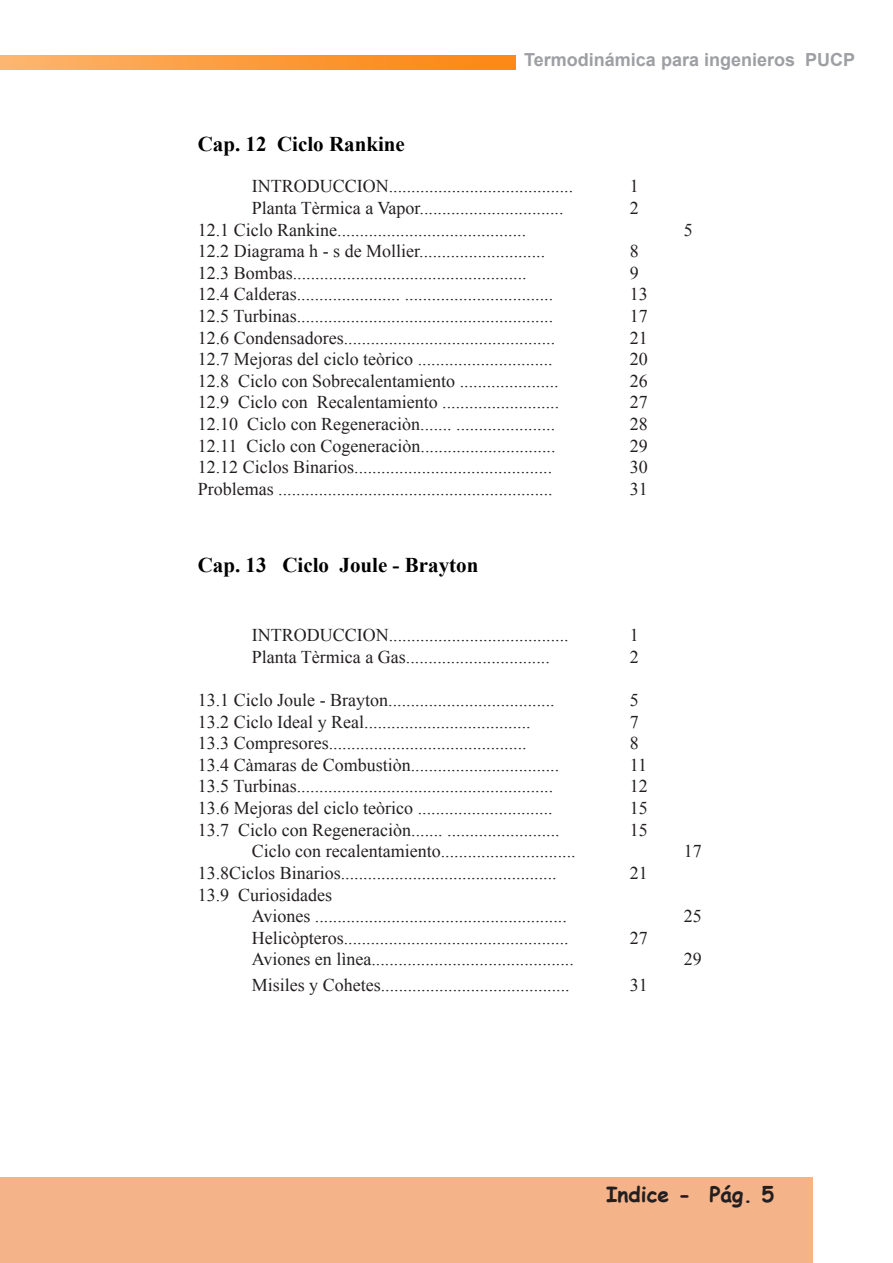
<style>
.page{position:relative;width:893px;height:1263px;background:#fff}
.page>*{position:absolute;margin:0;border:0;box-sizing:border-box;transform-origin:0 0}
.t1{font:700 21px "Times New Roman";color:#000}
.t2{font:700 21px "Comic Sans MS";color:#231f20}
.t3{font:18px/21.6px "Times New Roman";color:#231f20}
.t4{font:700 18px "Arial";color:#9d9fa2}
</style>
<div class="page">
<img style="left:0;top:55px;width:516px;height:15px">
<p class="t1" style="left:198px;top:130px;width:209px">Cap. 12 Ciclo Rankine</p>
<p class="t4" style="left:524px;top:48px;width:332px">Termodinámica para ingenieros PUCP</p>
<p class="t3" style="left:252px;top:175px;width:323px">INTRODUCCION.........................................</p>
<p class="t3" style="left:630px;top:175px;width:10px">1</p>
<p class="t3" style="left:252px;top:197px;width:313px">Planta Tèrmica a Vapor................................</p>
<p class="t3" style="left:630px;top:197px;width:10px">2</p>
<p class="t3" style="left:198px;top:218px;width:330px">12.1 Ciclo Rankine..........................................</p>
<p class="t3" style="left:684px;top:218px;width:10px">5</p>
<p class="t3" style="left:198px;top:240px;width:349px">12.2 Diagrama h - s de Mollier............................</p>
<p class="t3" style="left:630px;top:240px;width:10px">8</p>
<p class="t3" style="left:198px;top:262px;width:331px">12.3 Bombas....................................................</p>
<p class="t3" style="left:630px;top:262px;width:10px">9</p>
<p class="t3" style="left:198px;top:283px;width:357px">12.4 Calderas....................... .................................</p>
<p class="t3" style="left:630px;top:283px;width:19px">13</p>
<p class="t3" style="left:198px;top:305px;width:357px">12.5 Turbinas.........................................................</p>
<p class="t3" style="left:630px;top:305px;width:19px">17</p>
<p class="t3" style="left:198px;top:326px;width:359px">12.6 Condensadores...............................................</p>
<p class="t3" style="left:630px;top:326px;width:19px">21</p>
<p class="t3" style="left:198px;top:348px;width:356px">12.7 Mejoras del ciclo teòrico ..............................</p>
<p class="t3" style="left:630px;top:348px;width:19px">20</p>
<p class="t3" style="left:198px;top:370px;width:362px">12.8 Ciclo con Sobrecalentamiento ......................</p>
<p class="t3" style="left:630px;top:370px;width:19px">26</p>
<p class="t3" style="left:198px;top:391px;width:363px">12.9 Ciclo con Recalentamiento ..........................</p>
<p class="t3" style="left:630px;top:391px;width:19px">27</p>
<p class="t3" style="left:198px;top:413px;width:359px">12.10 Ciclo con Regeneraciòn....... ......................</p>
<p class="t3" style="left:630px;top:413px;width:19px">28</p>
<p class="t3" style="left:198px;top:434px;width:359px">12.11 Ciclo con Cogeneraciòn..............................</p>
<p class="t3" style="left:630px;top:434px;width:19px">29</p>
<p class="t3" style="left:198px;top:456px;width:356px">12.12 Ciclos Binarios............................................</p>
<p class="t3" style="left:630px;top:456px;width:19px">30</p>
<p class="t3" style="left:198px;top:478px;width:356px">Problemas .............................................................</p>
<p class="t3" style="left:630px;top:478px;width:19px">31</p>
<p class="t1" style="left:198px;top:550px;width:282px">Cap. 13 Ciclo Joule - Brayton</p>
<p class="t3" style="left:252px;top:624px;width:318px">INTRODUCCION........................................</p>
<p class="t3" style="left:630px;top:624px;width:10px">1</p>
<p class="t3" style="left:252px;top:646px;width:300px">Planta Tèrmica a Gas................................</p>
<p class="t3" style="left:630px;top:646px;width:10px">2</p>
<p class="t3" style="left:198px;top:689px;width:358px">13.1 Ciclo Joule - Brayton.....................................</p>
<p class="t3" style="left:630px;top:689px;width:10px">5</p>
<p class="t3" style="left:198px;top:710px;width:334px">13.2 Ciclo Ideal y Real.....................................</p>
<p class="t3" style="left:630px;top:710px;width:10px">7</p>
<p class="t3" style="left:198px;top:732px;width:330px">13.3 Compresores............................................</p>
<p class="t3" style="left:630px;top:732px;width:10px">8</p>
<p class="t3" style="left:198px;top:754px;width:363px">13.4 Càmaras de Combustiòn.................................</p>
<p class="t3" style="left:630px;top:754px;width:19px">11</p>
<p class="t3" style="left:198px;top:775px;width:357px">13.5 Turbinas.........................................................</p>
<p class="t3" style="left:630px;top:775px;width:19px">12</p>
<p class="t3" style="left:198px;top:797px;width:356px">13.6 Mejoras del ciclo teòrico ..............................</p>
<p class="t3" style="left:630px;top:797px;width:19px">15</p>
<p class="t3" style="left:198px;top:818px;width:363px">13.7 Ciclo con Regeneraciòn....... .........................</p>
<p class="t3" style="left:630px;top:818px;width:19px">15</p>
<p class="t3" style="left:252px;top:840px;width:325px">Ciclo con recalentamiento..............................</p>
<p class="t3" style="left:684px;top:840px;width:19px">17</p>
<p class="t3" style="left:198px;top:862px;width:361px">13.8Ciclos Binarios................................................</p>
<p class="t3" style="left:630px;top:862px;width:19px">21</p>
<p class="t3" style="left:252px;top:883px;width:317px;text-indent:-54px">13.9 Curiosidades<br>Aviones ........................................................</p>
<p class="t3" style="left:684px;top:905px;width:19px">25</p>
<p class="t3" style="left:252px;top:926px;width:318px">Helicòpteros..................................................</p>
<p class="t3" style="left:630px;top:926px;width:19px">27</p>
<p class="t3" style="left:252px;top:948px;width:324px">Aviones en lìnea.............................................</p>
<p class="t3" style="left:684px;top:948px;width:19px">29</p>
<p class="t3" style="left:252px;top:973px;width:320px">Misiles y Cohetes..........................................</p>
<p class="t3" style="left:630px;top:973px;width:19px">31</p>
<p class="t2" style="left:606px;top:1179px;width:170px">Indice - Pág. 5</p>
</div>
